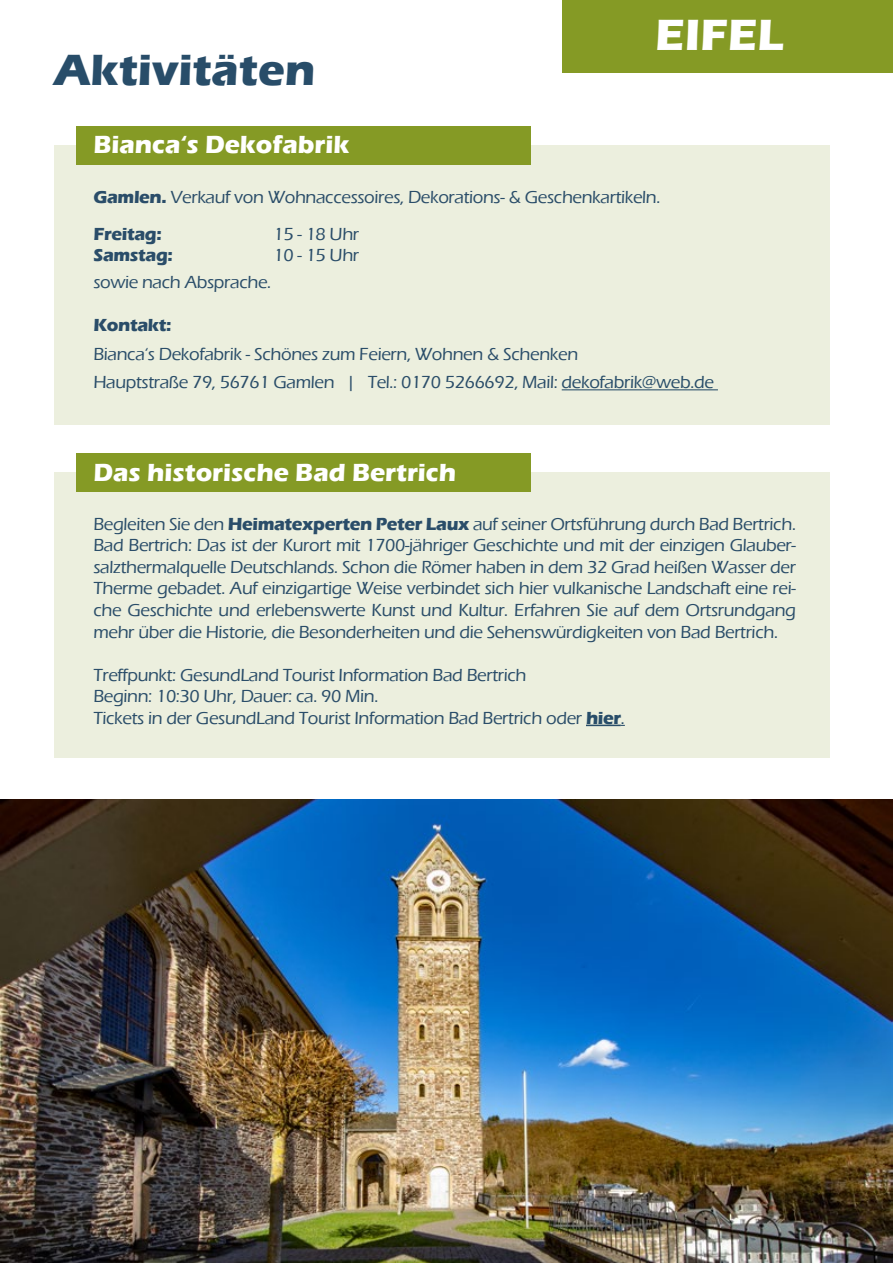
<style>
.page{position:relative;width:893px;height:1263px;background:#fff}
.page>*{position:absolute;margin:0;border:0;box-sizing:border-box;transform-origin:0 0}
.t1{font:700 45px "Eras ITC";color:#284d69}
.t2{font:700 45px "Eras ITC";color:#fff}
.t3{font:700 25.5px "Eras ITC";color:#fff}
.t4{font:500 18px/21.6px "Eras ITC";letter-spacing:-.02em;color:#2a4d69}
.t5{font:700 18px "Eras ITC";letter-spacing:-.02em;color:#2a4d69}
.s1{font-weight:700}
.s2{color:#284d69}
.s3{font-weight:700;color:#284d69}
</style>
<div class="page">
<div style="left:563px;top:0;width:330px;height:72px;background:#859a25"></div>
<div style="left:54px;top:473px;width:775px;height:285px;background:#ecefde"></div>
<div style="left:76px;top:453px;width:454px;height:39px;background:#859a25"></div>
<hr style="left:586px;top:725px;width:35px;height:1px;background:#284d69">
<div style="left:54px;top:145px;width:775px;height:279px;background:#ecefde"></div>
<div style="left:76px;top:126px;width:454px;height:38px;background:#859a25"></div>
<hr style="left:562px;top:389px;width:156px;height:1px;background:#284d69">
<img style="left:0;top:799px;width:893px;height:464px">
<h1 class="t1" style="left:54px;top:44px;width:263px">Aktivitäten</h1>
<h1 class="t2" style="left:655px;top:9px;width:130px">EIFEL</h1>
<h2 class="t3" style="left:93px;top:130px;width:258px">Bianca‘s Dekofabrik</h2>
<p class="t4" style="left:93px;top:179px;width:569px;line-height:36.6px"><span class="s1">Gamlen.</span> Verkauf von Wohnaccessoires, Dekorations- &amp; Geschenkartikeln.<br><span class="s1">Freitag:</span></p>
<p class="t4" style="left:273px;top:223px;width:87px">15 - 18 Uhr</p>
<p class="t5" style="left:93px;top:245px;width:81px">Samstag:</p>
<p class="t4" style="left:273px;top:245px;width:87px">10 - 15 Uhr</p>
<p class="t4" style="left:93px;top:272px;width:179px">sowie nach Absprache.</p>
<p class="t5" style="left:93px;top:315px;width:79px">Kontakt:</p>
<p class="t4" style="left:93px;top:340px;width:622px;line-height:28.5px">Bianca‘s Dekofabrik - Schönes zum Feiern, Wohnen &amp; Schenken<br>Hauptstraße 79, 56761 Gamlen | Tel.: 0170 5266692, Mail: <span class="s2">dekofabrik@web.de</span></p>
<h2 class="t3" style="left:93px;top:458px;width:364px">Das historische Bad Bertrich</h2>
<p class="t4" style="left:93px;top:513px;width:704px;text-align:justify">Begleiten Sie den <span class="s1">Heimatexperten Peter Laux</span> auf seiner Ortsführung durch Bad Bertrich.<br>Bad Bertrich: Das ist der Kurort mit 1700-jähriger Geschichte und mit der einzigen Glauber&shy;salzthermalquelle Deutschlands. Schon die Römer haben in dem 32 Grad heißen Wasser der Therme gebadet. Auf einzigartige Weise verbindet sich hier vulkanische Landschaft eine rei&shy;che Geschichte und erlebenswerte Kunst und Kultur. Erfahren Sie auf dem Ortsrundgang mehr über die Historie, die Besonderheiten und die Sehenswürdigkeiten von Bad Bertrich.</p>
<p class="t4" style="left:93px;top:664px;width:533px">Treffpunkt: GesundLand Tourist Information Bad Bertrich<br>Beginn: 10:30 Uhr, Dauer: ca. 90 Min.<br>Tickets in der GesundLand Tourist Information Bad Bertrich oder <span class="s3">hier</span><span class="s2">.</span></p>
</div>
